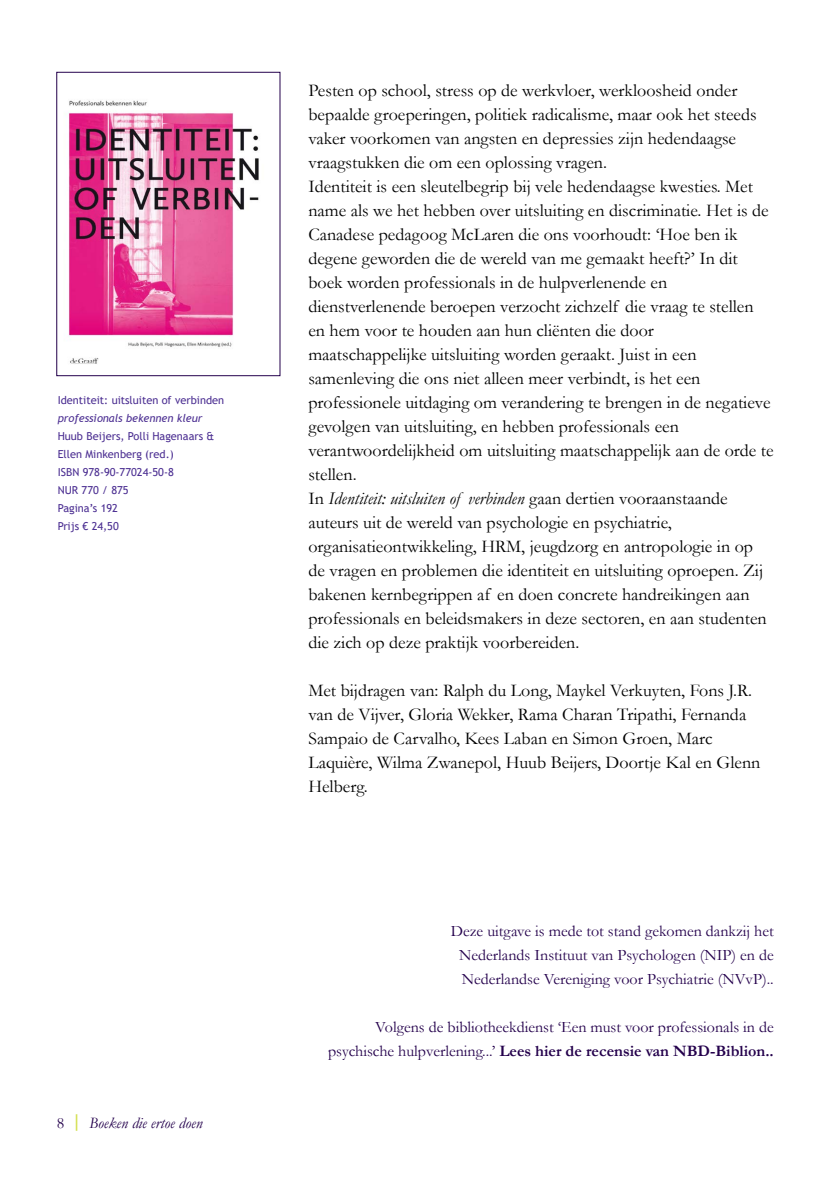
<style>
.page{position:relative;width:840px;height:1191px;background:#fff}
.page>*{position:absolute;margin:0;border:0;box-sizing:border-box;transform-origin:0 0}
.t1{font:18px/24px "Garamond";color:#000}
.t2{font:16px/24px "Garamond";color:#24014c;text-align:justify}
.t3{font:italic 16px "Garamond";color:#24014c}
.t4{font:11px/18px "Trebuchet MS";color:#4c2f92}
.t5{font:italic 11px "Trebuchet MS";color:#4c2f92}
.s1{font-style:normal}
.s2{font-family:"Trebuchet MS";font-style:normal;font-size:20px;color:#d3df4e}
.s3{font-style:italic}
.s4{font-weight:700}
</style>
<div class="page">
<img style="left:68px;top:100px;width:191px;height:264px">
<div style="left:56px;top:72px;width:224px;height:304px;border:1px solid #24014c"></div>
<p class="t4" style="left:58px;top:391px;width:168px">Identiteit: uitsluiten of verbinden</p>
<p class="t5" style="left:58px;top:412px;width:146px">professionals bekennen kleur</p>
<p class="t4" style="left:58px;top:427px;width:158px">Huub Beijers, Polli Hagenaars &amp;<br>Ellen Minkenberg (red.)<br>ISBN 978-90-77024-50-8<br>NUR 770 / 875<br>Pagina’s 192<br>Prijs € 24,50</p>
<p class="t3" style="left:57px;top:1112px;width:147px"><span class="s1">8</span> <span class="s2">|</span> Boeken die ertoe doen</p>
<p class="t1" style="left:308px;top:78px;width:466px">Pesten op school, stress op de werkvloer, werkloosheid onder bepaalde groeperingen, politiek radicalisme, maar ook het steeds vaker voorkomen van angsten en depressies zijn hedendaagse vraagstukken die om een oplossing vragen.<br>Identiteit is een sleutelbegrip bij vele hedendaagse kwesties. Met name als we het hebben over uitsluiting en discriminatie. Het is de Canadese pedagoog McLaren die ons voorhoudt: ‘Hoe ben ik degene geworden die de wereld van me gemaakt heeft?’ In dit boek worden professionals in de hulpverlenende en dienstverlenende beroepen verzocht zichzelf die vraag te stellen en hem voor te houden aan hun cliënten die door maatschappelijke uitsluiting worden geraakt. Juist in een samenleving die ons niet alleen meer verbindt, is het een professionele uitdaging om verandering te brengen in de negatieve gevolgen van uitsluiting, en hebben professionals een verantwoordelijkheid om uitsluiting maatschappelijk aan de orde te stellen.<br>In <span class="s3">Identiteit: uitsluiten of verbinden</span> gaan dertien vooraanstaande auteurs uit de wereld van psychologie en psychiatrie, organisatieontwikkeling, HRM, jeugdzorg en antropologie in op de vragen en problemen die identiteit en uitsluiting oproepen. Zij bakenen kernbegrippen af en doen concrete handreikingen aan professionals en beleidsmakers in deze sectoren, en aan studenten die zich op deze praktijk voorbereiden.</p>
<p class="t1" style="left:308px;top:678px;width:453px">Met bijdragen van: Ralph du Long, Maykel Verkuyten, Fons J.R. van de Vijver, Gloria Wekker, Rama Charan Tripathi, Fernanda Sampaio de Carvalho, Kees Laban en Simon Groen, Marc Laquière, Wilma Zwanepol, Huub Beijers, Doortje Kal en Glenn Helberg.</p>
<p class="t2" style="left:459px;top:919px;width:316px;text-indent:-8px">Deze uitgave is mede tot stand gekomen dankzij het Nederlands Instituut van Psychologen (NIP) en de Nederlandse Vereniging voor Psychiatrie (NVvP)..</p>
<p class="t2" style="left:328px;top:1015px;width:447px;text-align:right">Volgens de bibliotheekdienst ‘Een must voor professionals in de psychische hulpverlening...’ <span class="s4">Lees hier de recensie van NBD-Biblion..</span></p>
</div>
